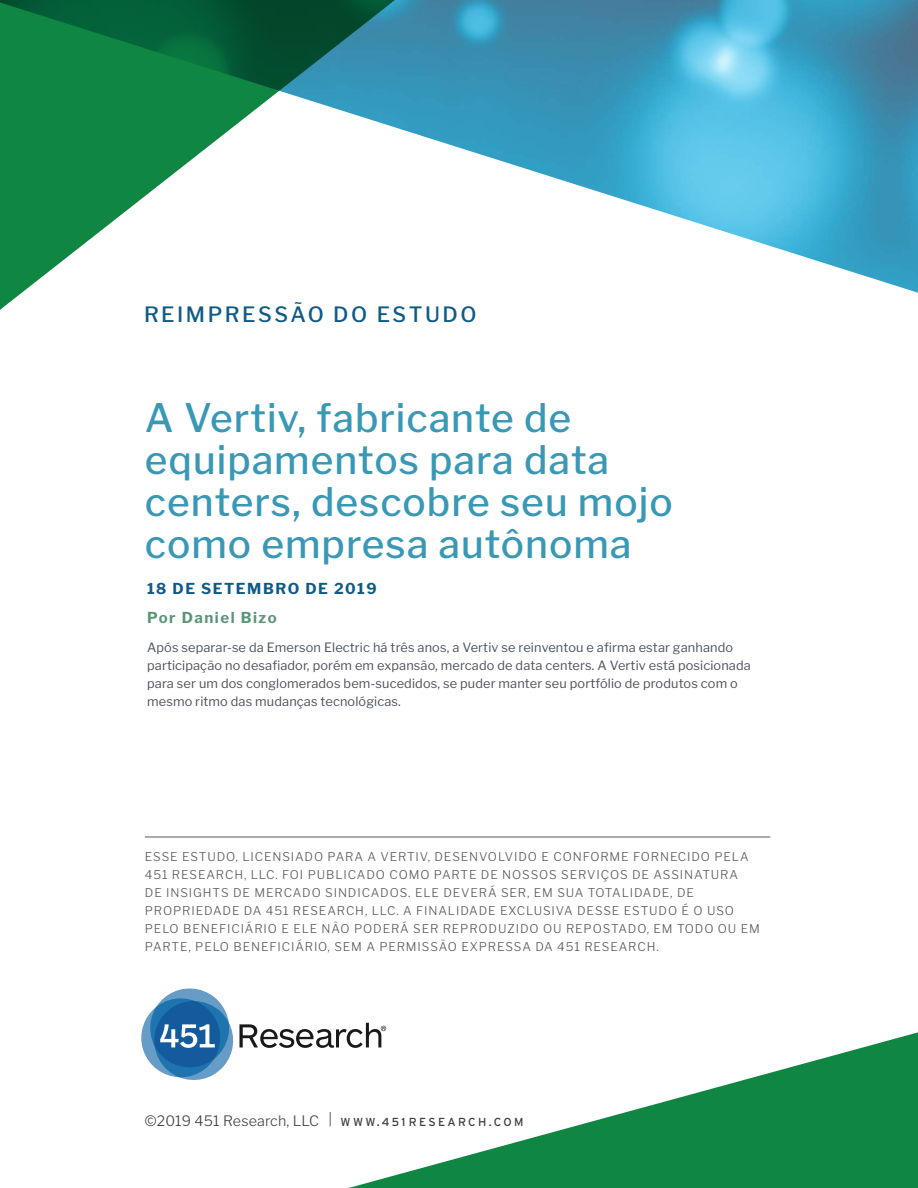
<style>
.page{position:relative;width:918px;height:1188px;background:#fff}
.page>*{position:absolute;margin:0;border:0;box-sizing:border-box;transform-origin:0 0}
.t1{font:500 39px/42px "Libre Franklin";letter-spacing:.025em;color:#3998b5}
.t2{font:500 21px "Libre Franklin";letter-spacing:.12em;color:#0f5a86}
.Date{font:700 15px "Libre Franklin";letter-spacing:.1em;color:#0f5a86}
.Author{font:700 15px "Libre Franklin";letter-spacing:.1em;color:#5a9578}
.Myriad_Body{font:300 14.25px "Libre Franklin";letter-spacing:.01em;color:#3e3e3f}
.Hook{font:12.75px/18px "Libre Franklin";letter-spacing:.01em;color:#4c515c}
.Legal_Language_Front{font:300 12px/18px "Libre Franklin";letter-spacing:.075em;color:#57585a}
.s1{font-family:"Interstate";font-weight:400;font-size:11.7px}
</style>
<div class="page">
<img style="left:413px;top:0;width:505px;height:293px">
<svg style="left:141px;top:988px;width:245px;height:92px"></svg>
<hr style="left:145px;top:837px;width:625px;height:1px;background:#57585a">
<svg style="left:0;top:0;width:413px;height:310px"></svg>
<svg style="left:349px;top:1032px;width:569px;height:156px"></svg>
<p class="t2" style="left:144px;top:302px;width:334px">REIMPRESSÃO DO ESTUDO</p>
<p class="t1" style="left:145px;top:397px;width:529px">A Vertiv, fabricante de equipamentos para data centers, descobre seu mojo como empresa autônoma</p>
<p class="Date" style="left:147px;top:579px;width:231px">18 DE SETEMBRO DE 2019</p>
<p class="Author" style="left:147px;top:609px;width:131px">Por Daniel Bizo</p>
<p class="Hook" style="left:147px;top:639px;width:605px">Após separar-se da Emerson Electric há três anos, a Vertiv se reinventou e afirma estar ganhando participação no desafiador, porém em expansão, mercado de data centers. A Vertiv está posicionada para ser um dos conglomerados bem-sucedidos, se puder manter seu portfólio de produtos com o mesmo ritmo das mudanças tecnológicas.</p>
<p class="Legal_Language_Front" style="left:145px;top:848px;width:617px">ESSE ESTUDO, LICENSIADO PARA A VERTIV, DESENVOLVIDO E CONFORME FORNECIDO PELA 451 RESEARCH, LLC. FOI PUBLICADO COMO PARTE DE NOSSOS SERVIÇOS DE ASSINATURA<br>DE INSIGHTS DE MERCADO SINDICADOS. ELE DEVERÁ SER, EM SUA TOTALIDADE, DE PROPRIEDADE DA 451 RESEARCH, LLC. A FINALIDADE EXCLUSIVA DESSE ESTUDO É O USO PELO BENEFICIÁRIO E ELE NÃO PODERÁ SER REPRODUZIDO OU REPOSTADO, EM TODO OU EM PARTE, PELO BENEFICIÁRIO, SEM A PERMISSÃO EXPRESSA DA 451 RESEARCH.</p>
<p class="Myriad_Body" style="left:145px;top:1112px;width:380px">©2019 451 Research, LLC | <span class="s1">WWW.451 RESEARCH.COM</span></p>
</div>
